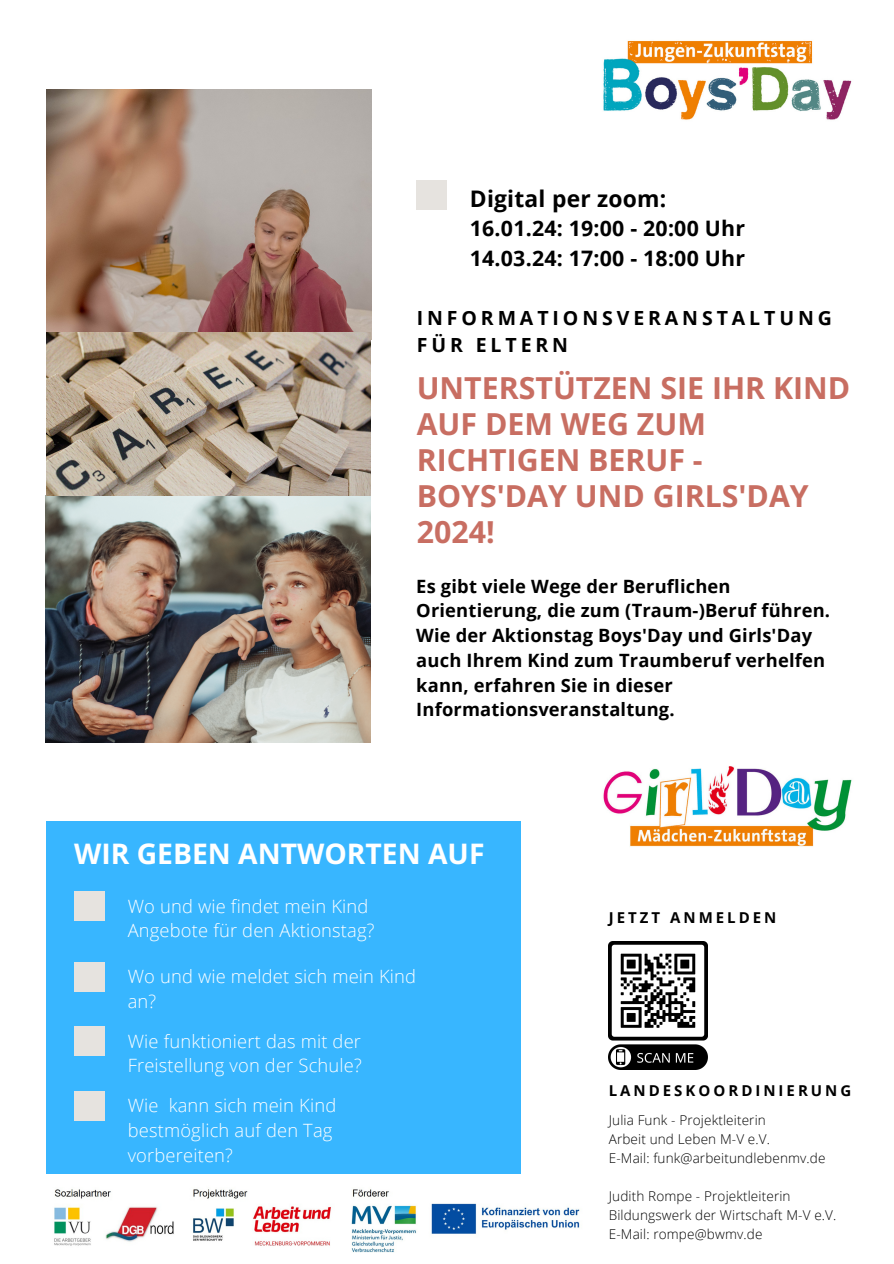
<style>
.page{position:relative;width:894px;height:1264px;background:#fff}
.page>*{position:absolute;margin:0;border:0;box-sizing:border-box;transform-origin:0 0}
.t1{font:700 30.3px/36px "Open Sans";color:#c86e62}
.t2{font:700 28.2px "Open Sans";color:#fff}
.t3{font:700 22.8px "Open Sans";letter-spacing:.01em;color:#000}
.t4{font:700 21.3px "Open Sans";letter-spacing:.01em;color:#000}
.t5{font:700 19.5px/26.8px "Open Sans";letter-spacing:.2em;color:#000}
.t6{font:700 18.3px/24.8px "Open Sans";letter-spacing:.01em;color:#000}
.t7{font:300 18.3px/24.8px "Open Sans";letter-spacing:.01em;color:#fff}
.t8{font:700 15px "Open Sans";letter-spacing:.2em;color:#000}
.t9{font:300 13.5px "Open Sans";letter-spacing:.01em;color:#000}
</style>
<div class="page">
<div style="left:46px;top:821px;width:474px;height:353px;background:#38b6ff"></div>
<div style="left:74px;top:962px;width:30px;height:29px;background:#e6e3df"></div>
<div style="left:74px;top:891px;width:30px;height:30px;background:#e6e3df"></div>
<div style="left:74px;top:1026px;width:30px;height:30px;background:#e6e3df"></div>
<img style="left:46px;top:89px;width:325px;height:243px">
<img style="left:46px;top:332px;width:325px;height:410px">
<img style="left:603px;top:40px;width:249px;height:80px">
<img style="left:603px;top:766px;width:249px;height:81px">
<div style="left:416px;top:180px;width:30px;height:30px;background:#e6e3df"></div>
<img style="left:54px;top:1189px;width:526px;height:63px">
<div style="left:74px;top:1090px;width:30px;height:30px;background:#e6e3df"></div>
<img style="left:608px;top:941px;width:99px;height:128px">
<p class="t3" style="left:469px;top:183px;width:198px">Digital per zoom:</p>
<p class="t4" style="left:469px;top:213px;width:276px">16.01.24: 19:00 - 20:00 Uhr</p>
<p class="t4" style="left:469px;top:243px;width:276px">14.03.24: 17:00 - 18:00 Uhr</p>
<p class="t5" style="left:416px;top:304px;width:416px">INFORMATIONSVERANSTALTUNG<br>FÜR ELTERN</p>
<p class="t1" style="left:416px;top:369px;width:435px">UNTERSTÜTZEN SIE IHR KIND<br>AUF DEM WEG ZUM<br>RICHTIGEN BERUF -<br>BOYS'DAY UND GIRLS'DAY<br>2024!</p>
<p class="t6" style="left:416px;top:573px;width:415px">Es gibt viele Wege der Beruflichen Orientierung, die zum (Traum-)Beruf führen.<br>Wie der Aktionstag Boys'Day und Girls'Day auch Ihrem Kind zum Traumberuf verhelfen kann, erfahren Sie in dieser Informationsveranstaltung.</p>
<p class="t2" style="left:74px;top:833px;width:412px">WIR GEBEN ANTWORTEN AUF</p>
<p class="t7" style="left:128px;top:893px;width:248px">Wo und wie findet mein Kind<br>Angebote für den Aktionstag?</p>
<p class="t7" style="left:128px;top:963px;width:290px">Wo und wie meldet sich mein Kind an?</p>
<p class="t7" style="left:128px;top:1028px;width:235px">Wie funktioniert das mit der<br>Freistellung von der Schule?</p>
<p class="t7" style="left:128px;top:1092px;width:210px">Wie kann sich mein Kind bestmöglich auf den Tag vorbereiten?</p>
<p class="t8" style="left:608px;top:906px;width:169px">JETZT ANMELDEN</p>
<p class="t8" style="left:608px;top:1079px;width:244px">LANDESKOORDINIERUNG</p>
<p class="t9" style="left:608px;top:1110px;width:158px">Julia Funk - Projektleiterin</p>
<p class="t9" style="left:608px;top:1129px;width:163px">Arbeit und Leben M-V e.V.</p>
<p class="t9" style="left:608px;top:1148px;width:218px">E-Mail: funk@arbeitundlebenmv.de</p>
<p class="t9" style="left:608px;top:1186px;width:183px">Judith Rompe - Projektleiterin</p>
<p class="t9" style="left:608px;top:1205px;width:229px">Bildungswerk der Wirtschaft M-V e.V.</p>
<p class="t9" style="left:608px;top:1224px;width:155px">E-Mail: rompe@bwmv.de</p>
</div>
